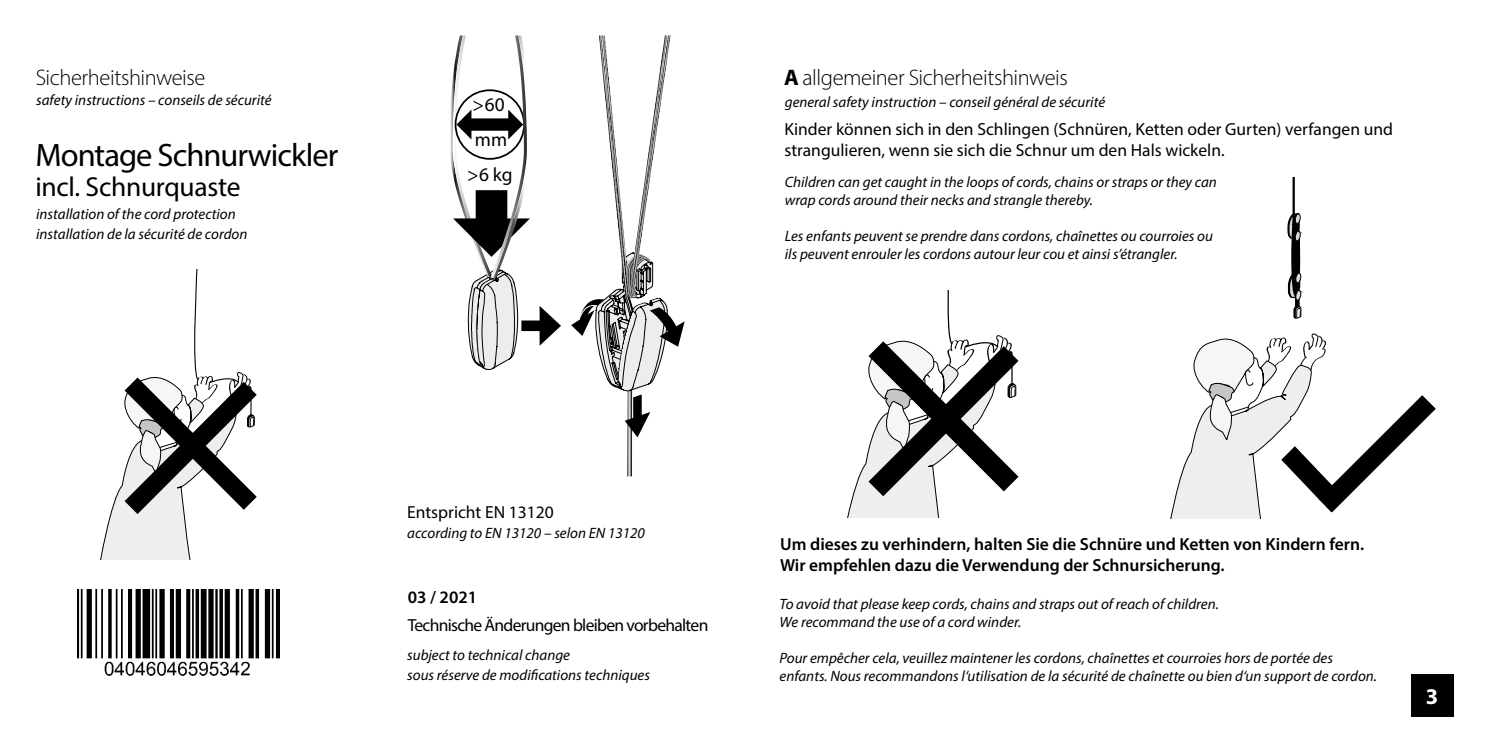
<style>
.page{position:relative;width:1489px;height:745px;background:#fff}
.page>*{position:absolute;margin:0;border:0;box-sizing:border-box;transform-origin:0 0}
.t1{font:32.5px "Myriad Pro";letter-spacing:-.03em;color:#000}
.t2{font:27.5px "Myriad Pro";letter-spacing:-.01em;color:#000}
.t3{font:300 22.5px "Myriad Pro";letter-spacing:-.02em;color:#000}
.t4{font:700 22.5px "Myriad Pro";color:#fff}
.t5{font:19.25px/35.2px "Myriad Pro";color:#000}
.t6{font:17.5px/21px "Myriad Pro";color:#000}
.t7{font:600 17.5px/21px "Myriad Pro";color:#000}
.t8{font:17.5px "Myriad Pro";letter-spacing:-.04em;color:#000}
.t9{font:italic 15px/18px "Myriad Pro";color:#000}
.s1{font-weight:700}
</style>
<div class="page">
<img style="left:627px;top:437px;width:11px;height:39px">
<img style="left:599px;top:35px;width:3px;height:31px">
<img style="left:602px;top:35px;width:24px;height:217px">
<img style="left:634px;top:35px;width:36px;height:217px">
<svg style="left:450px;top:35px;width:81px;height:334px"></svg>
<svg style="left:571px;top:252px;width:113px;height:185px"></svg>
<div style="left:521px;top:320px;width:27px;height:11px;background:#000"></div>
<svg style="left:539px;top:306px;width:22px;height:39px"></svg>
<svg style="left:100px;top:269px;width:157px;height:290px"></svg>
<img style="left:78px;top:589px;width:201px;height:87px">
<svg style="left:847px;top:291px;width:171px;height:226px"></svg>
<hr style="left:1292px;top:177px;width:2px;height:53px;background:#000">
<svg style="left:1170px;top:212px;width:265px;height:306px"></svg>
<div style="left:1410px;top:673px;width:43px;height:43px;background:#000"></div>
<h3 class="t3" style="left:36px;top:64px;width:171px">Sicherheitshinweise</h3>
<p class="t9" style="left:36px;top:91px;width:237px">safety instructions – conseils de sécurité</p>
<h1 class="t1" style="left:35px;top:135px;width:304px">Montage Schnurwickler</h1>
<h2 class="t2" style="left:35px;top:170px;width:207px">incl. Schnurquaste</h2>
<p class="t9" style="left:36px;top:204px;width:213px;line-height:20px">installation of the cord protection installation de la sécurité de cordon</p>
<p class="t5" style="left:472px;top:86px;width:36px">&gt; 60 mm</p>
<p class="t5" style="left:467px;top:157px;width:47px">&gt; 6 kg</p>
<h3 class="t3" style="left:784px;top:64px;width:285px"><span class="s1">A</span> allgemeiner Sicherheitshinweis</h3>
<p class="t6" style="left:784px;top:118px;width:610px">Kinder können sich in den Schlingen (Schnüren, Ketten oder Gurten) verfangen und strangulieren, wenn sie sich die Schnur um den Hals wickeln.</p>
<p class="t9" style="left:784px;top:172px;width:433px">Children can get caught in the loops of cords, chains or straps or they can wrap cords around their necks and strangle thereby.</p>
<p class="t9" style="left:784px;top:226px;width:429px">Les enfants peuvent se prendre dans cordons, chaînettes ou courroies ou ils peuvent enrouler les cordons autour leur cou et ainsi s’étrangler.</p>
<p class="t9" style="left:784px;top:92px;width:322px">general safety instruction – conseil général de sécurité</p>
<p class="t6" style="left:407px;top:501px;width:148px">Entspricht EN 13120</p>
<p class="t9" style="left:407px;top:523px;width:239px">according to EN 13120 – selon EN 13120</p>
<p class="t7" style="left:407px;top:586px;width:71px">03 / 2021</p>
<p class="t8" style="left:407px;top:614px;width:302px">Technische Änderungen bleiben vorbehalten</p>
<p class="t9" style="left:407px;top:644px;width:244px;line-height:20px">subject to technical change<br>sous réserve de modifications techniques</p>
<p class="t7" style="left:780px;top:533px;width:585px">Um dieses zu verhindern, halten Sie die Schnüre und Ketten von Kindern fern.<br>Wir empfehlen dazu die Verwendung der Schnursicherung.</p>
<p class="t9" style="left:779px;top:594px;width:441px">To avoid that please keep cords, chains and straps out of reach of children.<br>We recommand the use of a cord winder.</p>
<p class="t9" style="left:779px;top:648px;width:599px">Pour empêcher cela, veuillez maintener les cordons, chaînettes et courroies hors de portée des enfants. Nous recommandons l‘utilisation de la sécurité de chaînette ou bien d‘un support de cordon.</p>
<h3 class="t4" style="left:1425px;top:681px;width:14px">3</h3>
</div>
